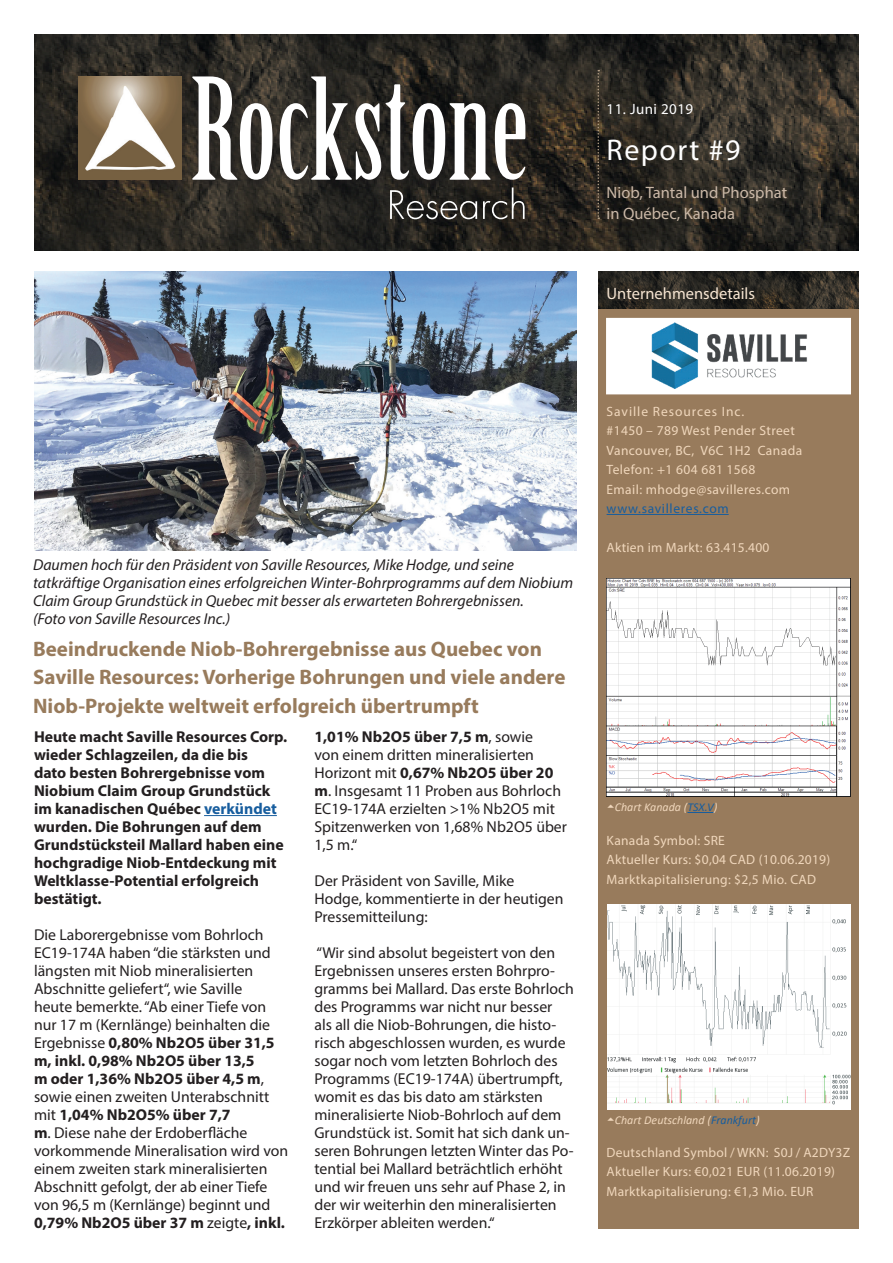
<style>
.page{position:relative;width:893px;height:1263px;background:#fff}
.page>*{position:absolute;margin:0;border:0;box-sizing:border-box;transform-origin:0 0}
.t1{font:30px "Myriad Pro";letter-spacing:.05em;color:#fff}
.t2{font:700 21px/28.5px "Myriad Pro";color:#987b5c}
.t3{font:16.5px/21px "Myriad Pro";color:#cab8a7}
.t4{font:16.5px "Myriad Pro";color:#f5e4d1}
.t5{font:15.75px/18px "Myriad Pro";color:#231f20}
.t6{font:700 15.75px/18px "Myriad Pro";color:#231f20}
.t7{font:italic 15.75px/18px "Myriad Pro";color:#231f20}
.t8{font:15px "Myriad Pro";letter-spacing:.03em;color:#fff}
.t9{font:13.5px/19.5px "Myriad Pro";letter-spacing:.02em;color:#f0d7bc}
.t10{font:13.5px "Myriad Pro";letter-spacing:.05em;color:#175d9e}
.t11{font:italic 12px "Calibri";color:#f0d7bc}
.s1{color:#175d9e}
.s2{font-weight:700}
</style>
<div class="page">
<img style="left:34px;top:34px;width:825px;height:216px">
<div style="left:186px;top:71px;width:351px;height:160px;background:#231f20;opacity:.65"></div>
<svg style="left:193px;top:76px;width:79px;height:104px"></svg>
<svg style="left:280px;top:76px;width:245px;height:104px"></svg>
<svg style="left:390px;top:190px;width:87px;height:29px;background:#4d4b48"></svg>
<svg style="left:483px;top:187px;width:42px;height:32px"></svg>
<svg style="left:597px;top:70px;width:2px;height:149px"></svg>
<div style="left:72px;top:71px;width:121px;height:121px;background:#231f20;opacity:.65"></div>
<img style="left:78px;top:76px;width:103px;height:104px">
<div style="left:598px;top:271px;width:261px;height:958px;background:#987b5c"></div>
<hr style="left:204px;top:815px;width:73px;height:1px;background:#175d9e">
<img style="left:598px;top:271px;width:261px;height:37px">
<hr style="left:607px;top:514px;width:122px;height:1px;background:#175d9e">
<img style="left:607px;top:579px;width:243px;height:218px">
<svg style="left:687px;top:812px;width:27px;height:1px"></svg>
<img style="left:607px;top:904px;width:243px;height:206px">
<div style="left:607px;top:319px;width:243px;height:75px;background:#fff"></div>
<img style="left:651px;top:323px;width:156px;height:65px">
<div style="left:606px;top:318px;width:245px;height:76px;border:2px solid #fff"></div>
<img style="left:34px;top:271px;width:543px;height:280px">
<p class="t8" style="left:607px;top:100px;width:88px">11. Juni 2019</p>
<h1 class="t1" style="left:607px;top:132px;width:135px">Report #9</h1>
<p class="t3" style="left:607px;top:182px;width:182px">Niob, Tantal und Phosphat in Québec, Kanada</p>
<p class="t4" style="left:607px;top:283px;width:150px">Unternehmensdetails</p>
<p class="t7" style="left:33px;top:555px;width:541px">Daumen hoch für den Präsident von Saville Resources, Mike Hodge, und seine tatkräftige Organisation eines erfolgreichen Winter-Bohrprogramms auf dem Niobium Claim Group Grundstück in Quebec mit besser als erwarteten Bohrergebnissen.<br>(Foto von Saville Resources Inc.)</p>
<h2 class="t2" style="left:33px;top:634px;width:534px">Beeindruckende Niob-Bohrergebnisse aus Quebec von<br>Saville Resources: Vorherige Bohrungen und viele andere<br>Niob-Projekte weltweit erfolgreich übertrumpft</h2>
<p class="t6" style="left:34px;top:727px;width:255px">Heute macht Saville Resources Corp. wieder Schlagzeilen, da die bis<br>dato besten Bohrergebnisse vom<br>Niobium Claim Group Grundstück im kanadischen Québec <span class="s1">verkündet </span>wurden. Die Bohrungen auf dem<br>Grundstücksteil Mallard haben eine hochgradige Niob-Entdeckung mit<br>Weltklasse-Potential erfolgreich bestätigt.</p>
<p class="t5" style="left:34px;top:925px;width:256px">Die Laborergebnisse vom Bohrloch EC19-174A haben “die stärksten und längsten mit Niob mineralisierten Abschnitte geliefert“, wie Saville<br>heute bemerkte. “Ab einer Tiefe von nur 17 m (Kernlänge) beinhalten die Ergebnisse <span class="s2">0,80% Nb2O5 über 31,5 m, inkl. 0,98% Nb2O5 über 13,5<br>m oder 1,36% Nb2O5 über 4,5 m</span>, sowie einen zweiten Unterabschnitt mit <span class="s2">1,04% Nb2O5% über 7,7<br>m</span>. Diese nahe der Erdoberfläche vorkommende Mineralisation wird von einem zweiten stark mineralisierten Abschnitt gefolgt, der ab einer Tiefe von 96,5 m (Kernlänge) beginnt und <span class="s2">0,79% Nb2O5 über 37 m</span> zeigte<span class="s2">, inkl.</span></p>
<p class="t5" style="left:314px;top:727px;width:254px"><span class="s2">1,01% Nb2O5 über 7,5 m</span>, sowie<br>von einem dritten mineralisierten<br>Horizont mit <span class="s2">0,67% Nb2O5 über 20 m</span>. Insgesamt 11 Proben aus Bohrloch<br>EC19-174A erzielten &gt;1% Nb2O5 mit<br>Spitzenwerken von 1,68% Nb2O5 über<br>1,5 m.“</p>
<p class="t5" style="left:314px;top:871px;width:251px">Der Präsident von Saville, Mike<br>Hodge, kommentierte in der heutigen<br>Pressemitteilung:</p>
<p class="t5" style="left:314px;top:943px;width:261px">“Wir sind absolut begeistert von den Ergebnissen unseres ersten Bohrpro&shy;gramms bei Mallard. Das erste Bohrloch des Programms war nicht nur besser<br>als all die Niob-Bohrungen, die histo&shy;risch abgeschlossen wurden, es wurde sogar noch vom letzten Bohrloch des Programms (EC19-174A) übertrumpft, womit es das bis dato am stärksten mineralisierte Niob-Bohrloch auf dem Grundstück ist. Somit hat sich dank un&shy;seren Bohrungen letzten Winter das Po&shy;tential bei Mallard beträchtlich erhöht und wir freuen uns sehr auf Phase 2, in der wir weiterhin den mineralisierten Erzkörper ableiten werden.“</p>
<p class="t9" style="left:607px;top:401px;width:197px">Saville Resources Inc.<br>#1450 – 789 West Pender Street<br>Vancouver, BC, V6C 1H2 Canada<br>Telefon: +1 604 681 1568<br>Email: mhodge@savilleres.com</p>
<p class="t10" style="left:607px;top:500px;width:124px">www.savilleres.com</p>
<p class="t9" style="left:607px;top:538px;width:164px">Aktien im Markt: 63.415.400</p>
<p class="t11" style="left:615px;top:799px;width:104px">Chart Kanada (<span class="s1">TSX.V</span>)</p>
<p class="t9" style="left:607px;top:830px;width:225px">Kanada Symbol: SRE<br>Aktueller Kurs: $0,04 CAD (10.06.2019)<br>Marktkapitalisierung: $2,5 Mio. CAD</p>
<p class="t11" style="left:615px;top:1111px;width:147px">Chart Deutschland (<span class="s1">Frankfurt</span>)</p>
<p class="t9" style="left:607px;top:1142px;width:245px">Deutschland Symbol / WKN: S0J / A2DY3Z<br>Aktueller Kurs: €0,021 EUR (11.06.2019)<br>Marktkapitalisierung: €1,3 Mio. EUR</p>
</div>
